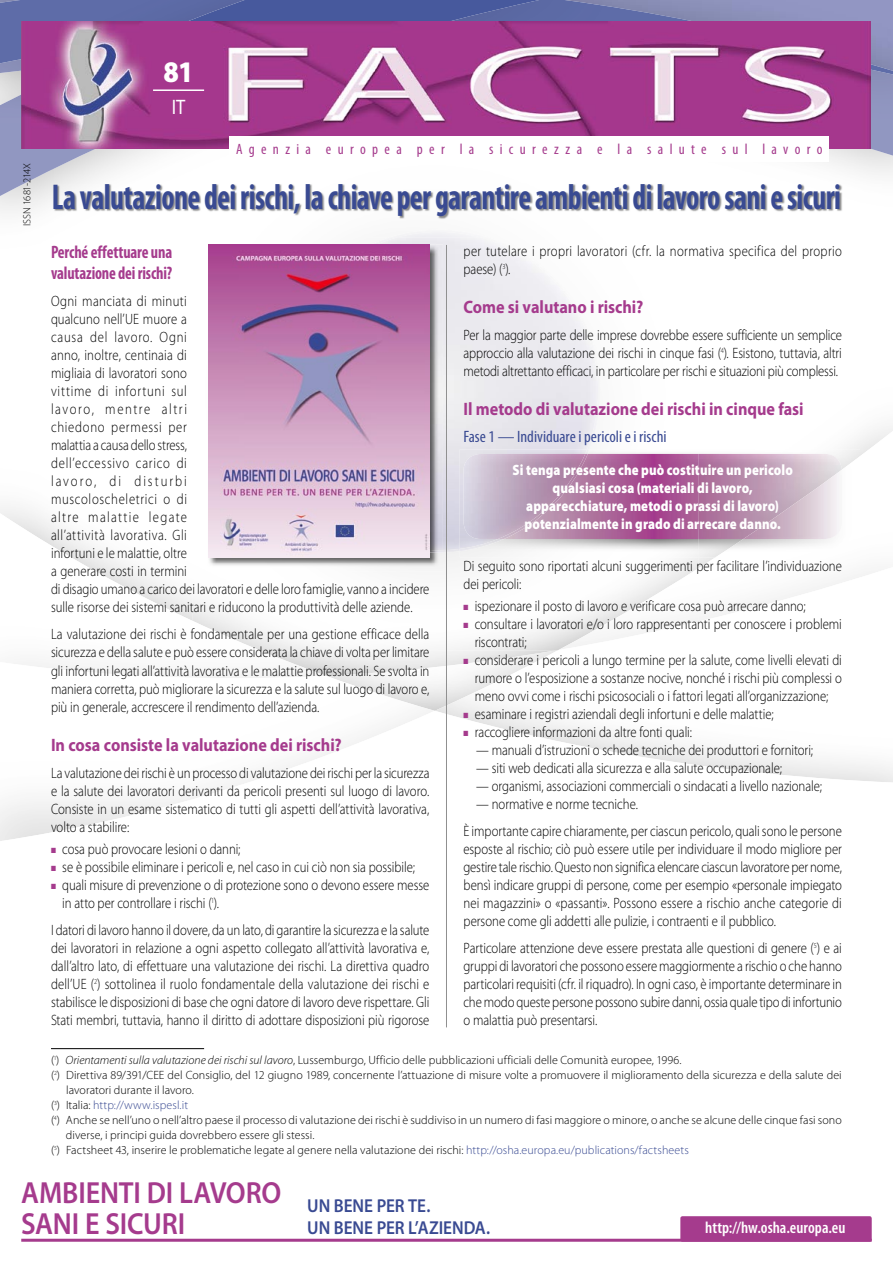
<style>
.page{position:relative;width:893px;height:1263px;background:#fff}
.page>*{position:absolute;margin:0;border:0;box-sizing:border-box;transform-origin:0 0}
.t1{font:700 condensed 36px "Myriad Pro";letter-spacing:-.02em;color:#394a92;scale:.85 1}
.t2{font:600 30.6px/31.5px "Myriad Pro";letter-spacing:-.005em;color:#a53b8d;scale:.92 1}
.t3{font:900 30px "Myriad Pro";color:#fff;scale:.9 1}
.t4{font:21px "Myriad Pro";color:#fff;scale:.88 1}
.t5{font:600 18.75px/22.5px "Myriad Pro";letter-spacing:-.005em;color:#394a92;scale:.92 1}
.t6{font:700 18px "Myriad Pro";color:#a53b8d;scale:.9 1}
.t7{font:700 condensed 18px/21px "Myriad Pro";letter-spacing:-.01em;color:#a53b8d;scale:.9 1}
.t8{font:condensed 16.5px "Myriad Pro";color:#394a92}
.t9{font:600 condensed 16.5px "Myriad Pro";letter-spacing:.005em;color:#fff}
.t10{font:300 15px/18px "Myriad Pro";color:#000;text-align:justify;scale:.85 1}
.t11{font:900 15px/18px "Myriad Pro";letter-spacing:.01em;color:#fff;text-align:center;scale:.85 1}
.t12{font:300 15px/18px "Myriad Pro";letter-spacing:.03em;color:#000;scale:.85 1}
.t13{font:condensed 15px "Myriad Pro";letter-spacing:.425em;color:#a53b8d}
.t14{font:300 12px "Myriad Pro";letter-spacing:.005em;color:#000}
.t15{font:300 12px "Myriad Pro";letter-spacing:.005em;color:#394a92}
.t16{font:300 10.5px "Myriad Pro";letter-spacing:-.015em;color:#000}
.s1{color:#a53b8d}
.s2{font-style:italic}
.s3{color:#000}
.s4{color:#394a92}
</style>
<div class="page">
<img style="left:698px;top:431px;width:194px;height:136px">
<img style="left:435px;top:567px;width:443px;height:144px">
<img style="left:0;top:156px;width:145px;height:40px">
<img style="left:0;top:513px;width:326px;height:149px">
<img style="left:14px;top:662px;width:421px;height:49px">
<svg style="left:0;top:711px;width:893px;height:528px"></svg>
<img style="left:0;top:74px;width:893px;height:82px">
<img style="left:0;top:0;width:893px;height:74px">
<svg style="left:141px;top:0;width:398px;height:21px;background:#4d5e9f"></svg>
<img style="left:193px;top:149px;width:37px;height:7px">
<img style="left:193px;top:513px;width:50px;height:108px">
<img style="left:243px;top:553px;width:404px;height:97px">
<img style="left:647px;top:557px;width:51px;height:11px">
<img style="left:559px;top:568px;width:139px;height:53px">
<img style="left:558px;top:621px;width:140px;height:29px">
<img style="left:193px;top:621px;width:67px;height:29px">
<img style="left:53px;top:184px;width:828px;height:28px">
<img style="left:193px;top:184px;width:505px;height:35px">
<img style="left:21px;top:21px;width:850px;height:128px">
<hr style="left:153px;top:89px;width:51px;height:2px;background:#fff">
<div style="left:230px;top:136px;width:599px;height:26px;background:#fff"></div>
<hr style="left:446px;top:245px;width:1px;height:782px;background:#909090">
<hr style="left:51px;top:1048px;width:153px;height:1px;background:#000">
<img style="left:460px;top:449px;width:400px;height:108px">
<img style="left:715px;top:456px;width:145px;height:101px">
<img style="left:460px;top:449px;width:130px;height:102px">
<img style="left:588px;top:454px;width:254px;height:85px">
<img style="left:743px;top:470px;width:99px;height:69px">
<img style="left:463px;top:454px;width:35px;height:85px">
<img style="left:498px;top:454px;width:90px;height:85px">
<img style="left:208px;top:244px;width:235px;height:327px">
<img style="left:277px;top:244px;width:166px;height:309px">
<img style="left:208px;top:245px;width:221px;height:313px">
<hr style="left:21px;top:1239px;width:851px;height:3px;background:#a53b8d">
<div style="left:680px;top:1216px;width:192px;height:26px;background:#a53b8d;border-radius:2px"></div>
<p class="t16" style="left:21px;top:226px;width:64px;rotate:-90deg">ISSN 1681-214X</p>
<h3 class="t3" style="left:164px;top:55px;width:35px">81</h3>
<h3 class="t4" style="left:172px;top:95px;width:17px">IT</h3>
<p class="t13" style="left:236px;top:141px;width:588px">Agenzia europea per la sicurezza e la salute sul lavoro</p>
<h1 class="t1" style="left:52px;top:177px;width:930px">La valutazione dei rischi, la chiave per garantire ambienti di lavoro sani e sicuri</h1>
<p class="t12" style="left:463px;top:242px;width:447px">per tutelare i propri lavoratori (cfr. la normativa specifica del proprio paese) (<sup>3</sup>).</p>
<p class="t6" style="left:463px;top:297px;width:201px">Come si valutano i rischi?</p>
<p class="t10" style="left:463px;top:326px;width:447px">Per la maggior parte delle imprese dovrebbe essere sufficiente un semplice approccio alla valutazione dei rischi in cinque fasi (<sup>4</sup>). Esistono, tuttavia, altri metodi altrettanto efficaci, in particolare per rischi e situazioni più complessi.</p>
<p class="t6" style="left:463px;top:399px;width:380px">Il metodo di valutazione dei rischi in cinque fasi</p>
<p class="t8" style="left:463px;top:427px;width:205px">Fase 1 — Individuare i pericoli e i rischi</p>
<p class="t7" style="left:51px;top:242px;width:136px">Perché effettuare una valutazione dei rischi?</p>
<p class="t10" style="left:51px;top:293px;width:447px;text-align:left">Ogni manciata di minuti<br>qualcuno nell’UE muore a<br>causa del lavoro. Ogni<br>anno, inoltre, centinaia di<br>migliaia di lavoratori sono<br>vittime di infortuni sul<br>lavoro, mentre altri<br>chiedono permessi per<br>malattia a causa dello stress,<br>dell’eccessivo carico di<br>lavoro, di disturbi<br>muscoloscheletrici o di<br>altre malattie legate<br>all’attività lavorativa. Gli<br>infortuni e le malattie, oltre<br>a generare costi in termini<br>di disagio umano a carico dei lavoratori e delle loro famiglie, vanno a incidere sulle risorse dei sistemi sanitari e riducono la produttività delle aziende.</p>
<p class="t10" style="left:51px;top:626px;width:447px">La valutazione dei rischi è fondamentale per una gestione efficace della sicurezza e della salute e può essere considerata la chiave di volta per limitare gli infortuni legati all’attività lavorativa e le malattie professionali. Se svolta in maniera corretta, può migliorare la sicurezza e la salute sul luogo di lavoro e, più in generale, accrescere il rendimento dell’azienda.</p>
<p class="t6" style="left:51px;top:734px;width:324px">In cosa consiste la valutazione dei rischi?</p>
<p class="t10" style="left:51px;top:764px;width:447px">La valutazione dei rischi è un processo di valutazione dei rischi per la sicurezza e la salute dei lavoratori derivanti da pericoli presenti sul luogo di lavoro.<br>Consiste in un esame sistematico di tutti gli aspetti dell’attività lavorativa, volto a stabilire:</p>
<p class="t10" style="left:51px;top:840px;width:224px"><span class="s1">■</span> cosa può provocare lesioni o danni;</p>
<p class="t10" style="left:51px;top:858px;width:430px"><span class="s1">■</span> se è possibile eliminare i pericoli e, nel caso in cui ciò non sia possibile;</p>
<p class="t10" style="left:62px;top:876px;width:433px;text-indent:-11px"><span class="s1">■</span> quali misure di prevenzione o di protezione sono o devono essere messe in atto per controllare i rischi (<sup>1</sup>).</p>
<p class="t10" style="left:51px;top:921px;width:447px">I datori di lavoro hanno il dovere, da un lato, di garantire la sicurezza e la salute dei lavoratori in relazione a ogni aspetto collegato all’attività lavorativa e, dall’altro lato, di effettuare una valutazione dei rischi. La direttiva quadro dell’UE (<sup>2</sup>) sottolinea il ruolo fondamentale della valutazione dei rischi e stabilisce le disposizioni di base che ogni datore di lavoro deve rispettare. Gli Stati membri, tuttavia, hanno il diritto di adottare disposizioni più rigorose</p>
<p class="t11" style="left:513px;top:461px;width:331px">Si tenga presente che può costituire un pericolo qualsiasi cosa (materiali di lavoro, apparecchiature, metodi o prassi di lavoro) potenzialmente in grado di arrecare danno.</p>
<p class="t10" style="left:463px;top:557px;width:447px">Di seguito sono riportati alcuni suggerimenti per facilitare l’individuazione dei pericoli:</p>
<p class="t10" style="left:463px;top:597px;width:404px"><span class="s1">■</span> ispezionare il posto di lavoro e verificare cosa può arrecare danno;</p>
<p class="t10" style="left:475px;top:615px;width:434px;text-indent:-11px"><span class="s1">■</span> consultare i lavoratori e/o i loro rappresentanti per conoscere i problemi riscontrati;</p>
<p class="t10" style="left:475px;top:651px;width:433px;text-indent:-11px"><span class="s1">■</span> considerare i pericoli a lungo termine per la salute, come livelli elevati di rumore o l’esposizione a sostanze nocive, nonché i rischi più complessi o meno ovvi come i rischi psicosociali o i fattori legati all’organizzazione;</p>
<p class="t10" style="left:463px;top:705px;width:366px"><span class="s1">■</span> esaminare i registri aziendali degli infortuni e delle malattie;</p>
<p class="t10" style="left:463px;top:723px;width:270px"><span class="s1">■</span> raccogliere informazioni da altre fonti quali:</p>
<p class="t10" style="left:476px;top:741px;width:398px">— manuali d’istruzioni o schede tecniche dei produttori e fornitori;</p>
<p class="t10" style="left:476px;top:759px;width:361px">— siti web dedicati alla sicurezza e alla salute occupazionale;</p>
<p class="t10" style="left:476px;top:777px;width:408px">— organismi, associazioni commerciali o sindacati a livello nazionale;</p>
<p class="t10" style="left:463px;top:791px;width:447px;line-height:27px;text-indent:13px">— normative e norme tecniche.<br>È importante capire chiaramente, per ciascun pericolo, quali sono le persone</p>
<p class="t10" style="left:463px;top:840px;width:447px">esposte al rischio; ciò può essere utile per individuare il modo migliore per gestire tale rischio. Questo non significa elencare ciascun lavoratore per nome, bensì indicare gruppi di persone, come per esempio «personale impiegato nei magazzini» o «passanti». Possono essere a rischio anche categorie di persone come gli addetti alle pulizie, i contraenti e il pubblico.</p>
<p class="t10" style="left:463px;top:939px;width:447px">Particolare attenzione deve essere prestata alle questioni di genere (<sup>5</sup>) e ai gruppi di lavoratori che possono essere maggiormente a rischio o che hanno particolari requisiti (cfr. il riquadro). In ogni caso, è importante determinare in che modo queste persone possono subire danni, ossia quale tipo di infortunio o malattia può presentarsi.</p>
<p class="t14" style="left:51px;top:1053px;width:632px">(<sup>1</sup>) <span class="s2">Orientamenti sulla valutazione dei rischi sul lavoro</span>, Lussemburgo, Ufficio delle pubblicazioni ufficiali delle Comunità europee, 1996.</p>
<p class="t14" style="left:51px;top:1068px;width:792px">(<sup>2</sup>) Direttiva 89/391/CEE del Consiglio, del 12 giugno 1989, concernente l’attuazione di misure volte a promuovere il miglioramento della sicurezza e della salute dei</p>
<p class="t14" style="left:66px;top:1083px;width:129px">lavoratori durante il lavoro.</p>
<p class="t15" style="left:51px;top:1098px;width:139px"><span class="s3">(</span><sup>3</sup><span class="s3">) Italia:</span> http://www.ispesl.it</p>
<p class="t14" style="left:51px;top:1113px;width:792px">(<sup>4</sup>) Anche se nell’uno o nell’altro paese il processo di valutazione dei rischi è suddiviso in un numero di fasi maggiore o minore, o anche se alcune delle cinque fasi sono</p>
<p class="t14" style="left:66px;top:1128px;width:250px">diverse, i principi guida dovrebbero essere gli stessi.</p>
<p class="t14" style="left:51px;top:1143px;width:639px">(<sup>5</sup>) Factsheet 43, inserire le problematiche legate al genere nella valutazione dei rischi: <span class="s4">http://osha.europa.eu/publications/factsheets</span></p>
<h2 class="t2" style="left:21px;top:1177px;width:284px">AMBIENTI DI LAVORO<br>SANI E SICURI</h2>
<p class="t5" style="left:307px;top:1194px;width:201px">UN BENE PER TE.<br>UN BENE PER L’AZIENDA.</p>
<p class="t9" style="left:705px;top:1219px;width:142px">http://hw.osha.europa.eu</p>
</div>
